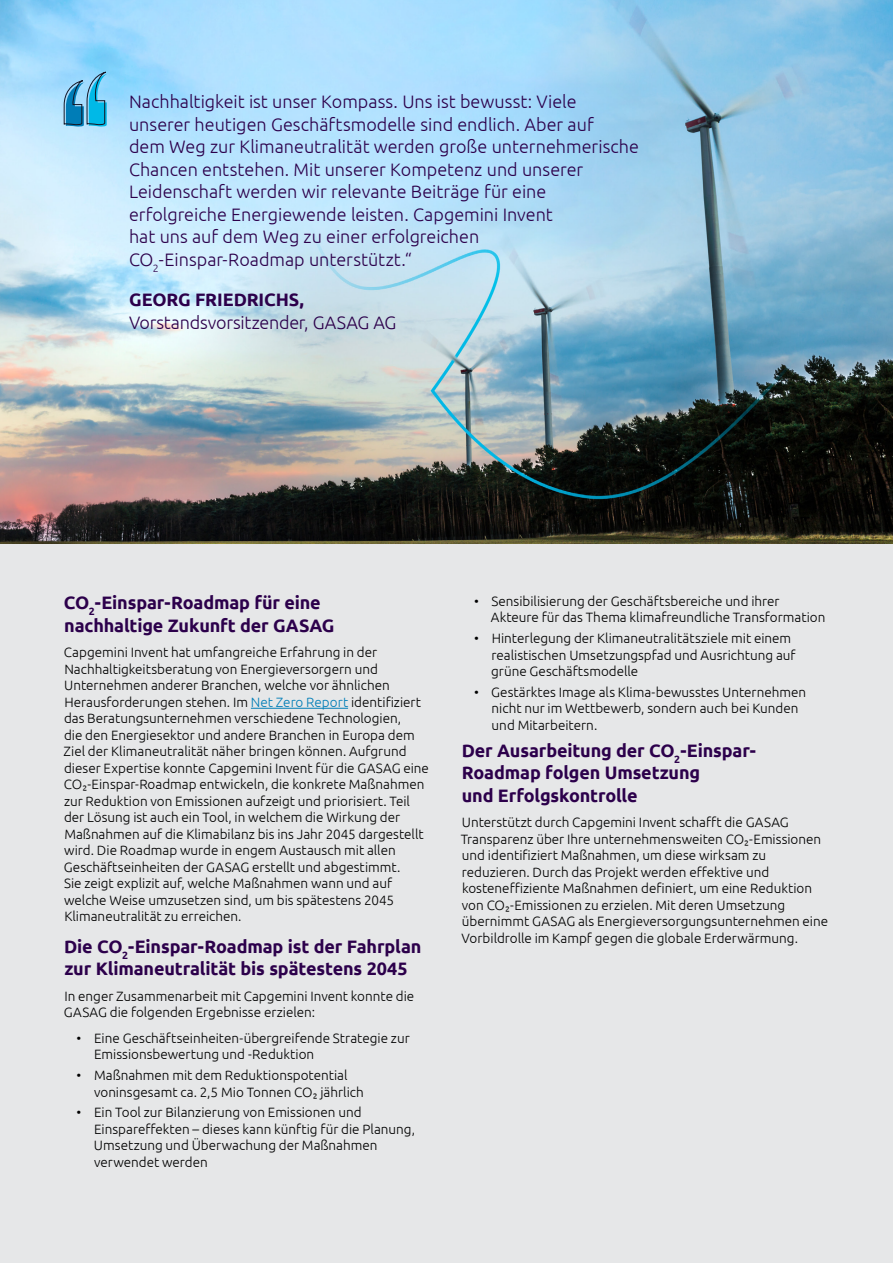
<style>
.page{position:relative;width:893px;height:1263px;background:#e6e7e8}
.page>*{position:absolute;margin:0;border:0;box-sizing:border-box;transform-origin:0 0}
.t1{font:300 18px/22.5px "Ubuntu";color:#2c004b}
.t2{font:700 18px/22.5px "Ubuntu";letter-spacing:-.01em;color:#2c004b}
.t3{font:300 13.5px/16.5px "Ubuntu";color:#000}
.s1{color:#007db7}
</style>
<div class="page">
<img style="left:0;top:0;width:893px;height:543px">
<svg style="left:63px;top:71px;width:45px;height:116px;background:#8dcdea"></svg>
<hr style="left:251px;top:708px;width:97px;height:1px;background:#007db7">
<p class="t1" style="left:129px;top:90px;width:511px">Nachhaltigkeit ist unser Kompass. Uns ist bewusst: Viele unserer heutigen Geschäftsmodelle sind endlich. Aber auf<br>dem Weg zur Klimaneutralität werden große unternehmerische Chancen entstehen. Mit unserer Kompetenz und unserer Leidenschaft werden wir relevante Beiträge für eine erfolgreiche Energiewende leisten. Capgemini Invent<br>hat uns auf dem Weg zu einer erfolgreichen CO<sub>2</sub>-Einspar-Roadmap unterstützt.“</p>
<h1 class="t2" style="left:129px;top:288px;width:176px">GEORG FRIEDRICHS,</h1>
<h1 class="t1" style="left:129px;top:310px;width:269px">Vorstandsvorsitzender, GASAG AG</h1>
<h1 class="t2" style="left:64px;top:591px;width:272px">CO<sub>2</sub>-Einspar-Roadmap für eine nachhaltige Zukunft der GASAG</h1>
<p class="t3" style="left:64px;top:644px;width:367px">Capgemini Invent hat umfangreiche Erfahrung in der Nachhaltigkeitsberatung von Energieversorgern und Unternehmen anderer Branchen, welche vor ähnlichen Herausforderungen stehen. Im <span class="s1">Net Zero Report</span> identifiziert das Beratungsunternehmen verschiedene Technologien,<br>die den Energiesektor und andere Branchen in Europa dem Ziel der Klimaneutralität näher bringen können. Aufgrund dieser Expertise konnte Capgemini Invent für die GASAG eine CO2-Einspar-Roadmap entwickeln, die konkrete Maßnahmen zur Reduktion von Emissionen aufzeigt und priorisiert. Teil der Lösung ist auch ein Tool, in welchem die Wirkung der Maßnahmen auf die Klimabilanz bis ins Jahr 2045 dargestellt wird. Die Roadmap wurde in engem Austausch mit allen Geschäftseinheiten der GASAG erstellt und abgestimmt.<br>Sie zeigt explizit auf, welche Maßnahmen wann und auf welche Weise umzusetzen sind, um bis spätestens 2045<br>Klimaneutralität zu erreichen.</p>
<h1 class="t2" style="left:64px;top:935px;width:359px">Die CO<sub>2</sub>-Einspar-Roadmap ist der Fahrplan zur Klimaneutralität bis spätestens 2045</h1>
<p class="t3" style="left:64px;top:987px;width:352px">In enger Zusammenarbeit mit Capgemini Invent konnte die<br>GASAG die folgenden Ergebnisse erzielen:</p>
<p class="t3" style="left:94px;top:1029px;width:317px;text-indent:-18px">• Eine Geschäftseinheiten-übergreifende Strategie zur<br>Emissionsbewertung und -Reduktion</p>
<p class="t3" style="left:94px;top:1067px;width:271px;text-indent:-17px">• Maßnahmen mit dem Reduktionspotential voninsgesamt ca. 2,5 Mio Tonnen CO2 jährlich</p>
<p class="t3" style="left:94px;top:1104px;width:323px;text-indent:-17px">• Ein Tool zur Bilanzierung von Emissionen und Einspareffekten – dieses kann künftig für die Planung, Umsetzung und Überwachung der Maßnahmen verwendet werden</p>
<p class="t3" style="left:491px;top:592px;width:336px;text-indent:-17px">• Sensibilisierung der Geschäftsbereiche und ihrer<br>Akteure für das Thema klimafreundliche Transformation</p>
<p class="t3" style="left:491px;top:630px;width:306px;text-indent:-17px">• Hinterlegung der Klimaneutralitätsziele mit einem realistischen Umsetzungspfad und Ausrichtung auf grüne Geschäftsmodelle</p>
<p class="t3" style="left:492px;top:683px;width:316px;text-indent:-17px">• Gestärktes Image als Klima-bewusstes Unternehmen nicht nur im Wettbewerb, sondern auch bei Kunden und Mitarbeitern.</p>
<h1 class="t2" style="left:462px;top:739px;width:296px">Der Ausarbeitung der CO<sub>2</sub>-Einspar-<br>Roadmap folgen Umsetzung<br>und Erfolgskontrolle</h1>
<p class="t3" style="left:461px;top:814px;width:369px">Unterstützt durch Capgemini Invent schafft die GASAG Transparenz über Ihre unternehmensweiten CO2-Emissionen und identifiziert Maßnahmen, um diese wirksam zu reduzieren. Durch das Projekt werden effektive und kosteneffiziente Maßnahmen definiert, um eine Reduktion von CO2-Emissionen zu erzielen. Mit deren Umsetzung übernimmt GASAG als Energieversorgungsunternehmen eine Vorbildrolle im Kampf gegen die globale Erderwärmung.</p>
</div>
